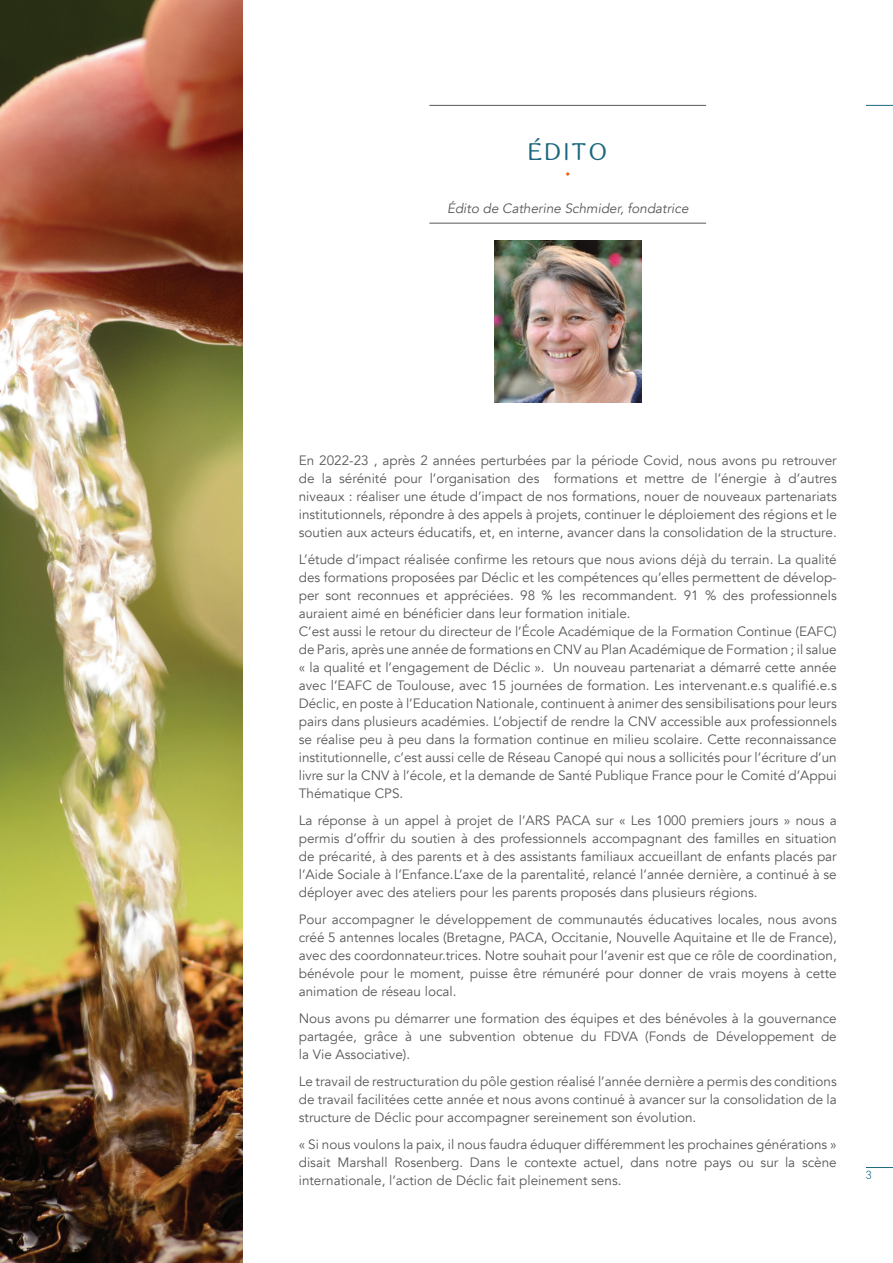
<style>
.page{position:relative;width:893px;height:1263px;background:#fff}
.page>*{position:absolute;margin:0;border:0;box-sizing:border-box;transform-origin:0 0}
.t1{font:24px "inglobal";letter-spacing:.15em;color:#1b687e}
.t2{font:13.5px/18px "Avenir";color:#57585a;text-align:justify}
.t3{font:italic 13.5px "Avenir";color:#57585a}
.t4{font:300 12px "DIN2014";color:#1b687e}
</style>
<div class="page">
<img style="left:0;top:0;width:243px;height:1263px">
<img style="left:494px;top:241px;width:147px;height:162px">
<hr style="left:429px;top:105px;width:277px;height:1px;background:#57585a">
<hr style="left:429px;top:223px;width:277px;height:1px;background:#57585a">
<svg style="left:566px;top:172px;width:4px;height:4px"></svg>
<svg style="left:866px;top:105px;width:27px;height:1px"></svg>
<svg style="left:866px;top:1167px;width:27px;height:1px"></svg>
<h1 class="t1" style="left:529px;top:138px;width:80px">ÉDITO</h1>
<p class="t3" style="left:447px;top:200px;width:243px">Édito de Catherine Schmider, fondatrice</p>
<p class="t2" style="left:299px;top:452px;width:540px">En 2022-23 , après 2 années perturbées par la période Covid, nous avons pu retrouver de la sérénité pour l’organisation des formations et mettre de l’énergie à d’autres niveaux : réaliser une étude d’impact de nos formations, nouer de nouveaux partenariats institutionnels, répondre à des appels à projets, continuer le déploiement des régions et le soutien aux acteurs éducatifs, et, en interne, avancer dans la consolidation de la structure.</p>
<p class="t2" style="left:299px;top:551px;width:540px;text-align:left">L’étude d’impact réalisée confirme les retours que nous avions déjà du terrain. La qualité des formations proposées par Déclic et les compétences qu’elles permettent de dévelop&shy;per sont reconnues et appréciées. 98 % les recommandent. 91 % des professionnels auraient aimé en bénéficier dans leur formation initiale.<br>C’est aussi le retour du directeur de l’École Académique de la Formation Continue (EAFC) de Paris, après une année de formations en CNV au Plan Académique de Formation ; il salue « la qualité et l’engagement de Déclic ». Un nouveau partenariat a démarré cette année avec l’EAFC de Toulouse, avec 15 journées de formation. Les intervenant.e.s qualifié.e.s Déclic, en poste à l’Education Nationale, continuent à animer des sensibilisations pour leurs pairs dans plusieurs académies. L’objectif de rendre la CNV accessible aux professionnels se réalise peu à peu dans la formation continue en milieu scolaire. Cette reconnaissance institutionnelle, c’est aussi celle de Réseau Canopé qui nous a sollicités pour l’écriture d’un livre sur la CNV à l’école, et la demande de Santé Publique France pour le Comité d’Appui Thématique CPS.</p>
<p class="t2" style="left:299px;top:812px;width:539px">La réponse à un appel à projet de l’ARS PACA sur « Les 1000 premiers jours » nous a permis d’offrir du soutien à des professionnels accompagnant des familles en situation de précarité, à des parents et à des assistants familiaux accueillant de enfants placés par l’Aide Sociale à l’Enfance.L’axe de la parentalité, relancé l’année dernière, a continué à se déployer avec des ateliers pour les parents proposés dans plusieurs régions.</p>
<p class="t2" style="left:299px;top:911px;width:540px">Pour accompagner le développement de communautés éducatives locales, nous avons créé 5 antennes locales (Bretagne, PACA, Occitanie, Nouvelle Aquitaine et Ile de France), avec des coordonnateur.trices. Notre souhait pour l’avenir est que ce rôle de coordination, bénévole pour le moment, puisse être rémunéré pour donner de vrais moyens à cette animation de réseau local.</p>
<p class="t2" style="left:299px;top:1009px;width:539px">Nous avons pu démarrer une formation des équipes et des bénévoles à la gouvernance partagée, grâce à une subvention obtenue du FDVA (Fonds de Développement de la Vie Associative).</p>
<p class="t2" style="left:299px;top:1072px;width:539px">Le travail de restructuration du pôle gestion réalisé l’année dernière a permis des conditions de travail facilitées cette année et nous avons continué à avancer sur la consolidation de la structure de Déclic pour accompagner sereinement son évolution.</p>
<p class="t2" style="left:299px;top:1135px;width:539px">« Si nous voulons la paix, il nous faudra éduquer différemment les prochaines générations » disait Marshall Rosenberg. Dans le contexte actuel, dans notre pays ou sur la scène internationale, l’action de Déclic fait pleinement sens.</p>
<p class="t4" style="left:866px;top:1167px;width:7px">3</p>
</div>
